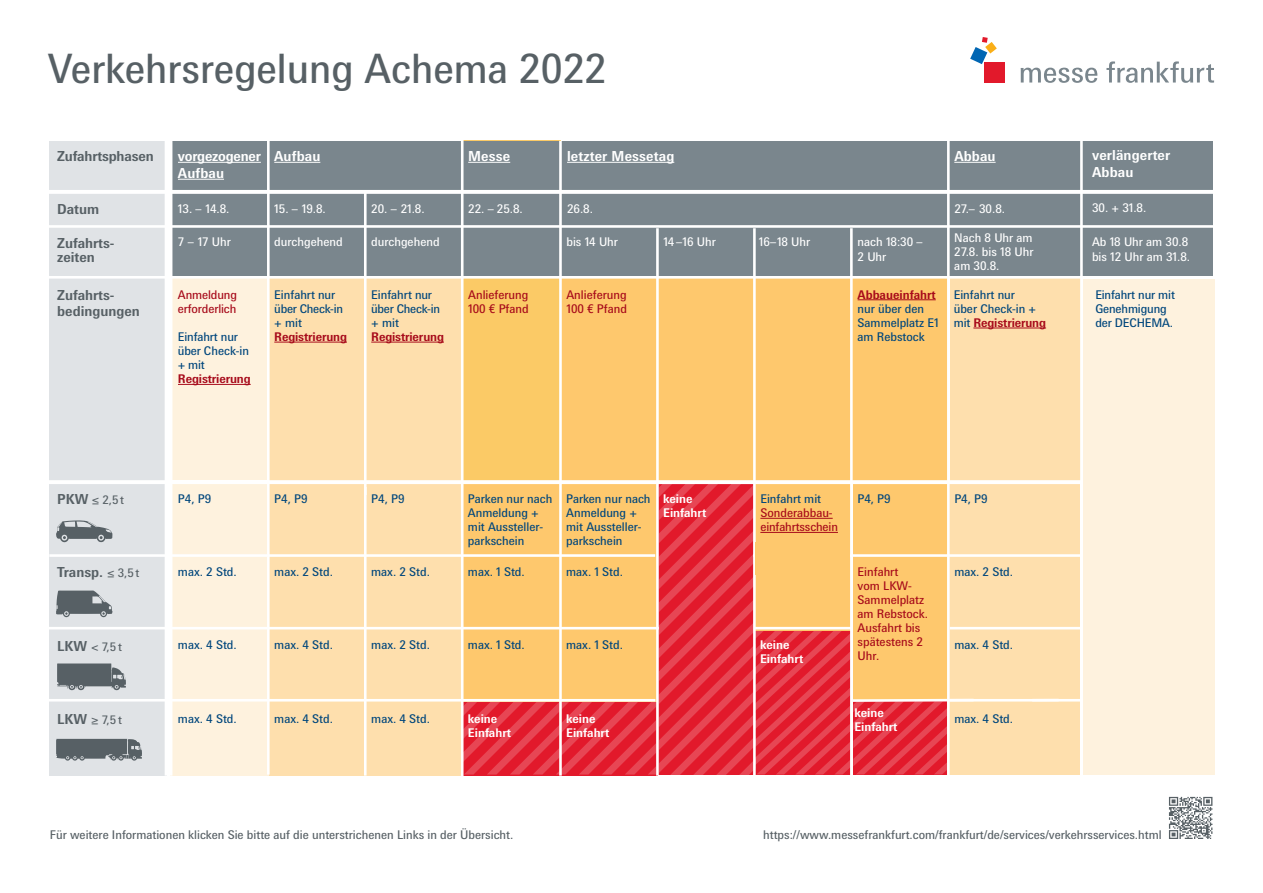
<style>
.page{position:relative;width:1263px;height:893px;background:#fff}
.page>*{position:absolute;margin:0;border:0;box-sizing:border-box;transform-origin:0 0}
.t1{font:40.5px "Messe Univers";color:#576065}
.t2{font:700 13.8px/14.2px "Messe Univers";color:#576065}
.t3{font:700 13.8px/17px "Messe Univers";letter-spacing:.01em;color:#fff}
.t4{font:700 13.8px/17px "Messe Univers";letter-spacing:-.015em;color:#fff}
.t5{font:12px/14.1px "Messe Univers";color:#00467c}
.t6{font:12px/14.1px "Messe Univers";color:#fff}
.t7{font:12px "Messe Univers";color:#576065}
.t8{font:12px/14.1px "Messe Univers";color:#a70a1a}
.t9{font:700 12px/14.1px "Messe Univers";color:#fff}
.t10{font:12px/14.1px "Messe Univers";letter-spacing:-.02em;color:#00467c}
.t11{font:700 12px "Messe Univers";letter-spacing:-.01em;color:#a70a1a}
.t12{font:11.85px "Messe Univers";color:#576065}
.s1{font-weight:700;color:#a70a1a}
.s2{font-weight:700;font-size:13.8px}
.s3{font-weight:400;font-size:11.85px}
</style>
<div class="page">
<div style="left:462px;top:141px;width:98px;height:341px;background:#fbca66"></div>
<div style="left:268px;top:482px;width:194px;height:294px;background:#fedfad"></div>
<div style="left:170px;top:482px;width:98px;height:294px;background:#fef2de"></div>
<div style="left:560px;top:277px;width:388px;height:205px;background:#fec86d"></div>
<div style="left:950px;top:482px;width:130px;height:292px;background:#fedfad"></div>
<div style="left:462px;top:141px;width:100px;height:136px;background:#7a868d"></div>
<div style="left:49px;top:141px;width:118px;height:635px;background:#e0e3e6"></div>
<div style="left:560px;top:141px;width:653px;height:136px;background:#7a868d"></div>
<div style="left:950px;top:277px;width:131px;height:205px;background:#fedfad"></div>
<div style="left:268px;top:277px;width:194px;height:205px;background:#fedfad"></div>
<div style="left:268px;top:141px;width:194px;height:136px;background:#7a868d"></div>
<div style="left:170px;top:277px;width:97px;height:203px;background:#fef2de"></div>
<div style="left:169px;top:141px;width:99px;height:136px;background:#7a868d"></div>
<svg style="left:57px;top:663px;width:69px;height:27px;background:#747b80"></svg>
<svg style="left:56px;top:739px;width:86px;height:22px;background:#6c7478"></svg>
<svg style="left:56px;top:590px;width:56px;height:27px"></svg>
<svg style="left:56px;top:520px;width:56px;height:22px"></svg>
<svg style="left:1169px;top:797px;width:43px;height:42px"></svg>
<div style="left:984px;top:62px;width:21px;height:21px;background:#e2192b"></div>
<svg style="left:970px;top:37px;width:27px;height:27px"></svg>
<svg style="left:1021px;top:68px;width:76px;height:15px"></svg>
<svg style="left:1106px;top:61px;width:108px;height:22px"></svg>
<hr style="left:178px;top:162px;width:83px;height:1px;background:#fff">
<hr style="left:178px;top:179px;width:46px;height:1px;background:#fff">
<hr style="left:274px;top:162px;width:46px;height:1px;background:#fff">
<hr style="left:468px;top:162px;width:42px;height:1px;background:#fff">
<hr style="left:567px;top:162px;width:107px;height:1px;background:#fff">
<hr style="left:954px;top:162px;width:41px;height:1px;background:#fff">
<hr style="left:178px;top:384px;width:73px;height:1px;background:#a70a1a">
<hr style="left:274px;top:342px;width:73px;height:1px;background:#a70a1a">
<hr style="left:371px;top:342px;width:73px;height:1px;background:#a70a1a">
<hr style="left:858px;top:299px;width:78px;height:1px;background:#a70a1a">
<hr style="left:973px;top:328px;width:73px;height:1px;background:#a70a1a">
<div style="left:165px;top:137px;width:7px;height:639px;background:#fff"></div>
<hr style="left:267px;top:134px;width:3px;height:640px;background:#fff">
<svg style="left:49px;top:480px;width:1031px;height:4px;background:#fefcf9"></svg>
<svg style="left:49px;top:190px;width:1164px;height:4px;background:#fafafb"></svg>
<hr style="left:364px;top:192px;width:3px;height:303px;background:#fff">
<hr style="left:364px;top:487px;width:3px;height:289px;background:#fff">
<hr style="left:850px;top:228px;width:3px;height:578px;background:#fff">
<hr style="left:40px;top:276px;width:1204px;height:3px;background:#fff">
<hr style="left:753px;top:554px;width:330px;height:3px;background:#fff">
<hr style="left:49px;top:554px;width:606px;height:3px;background:#fff">
<hr style="left:950px;top:627px;width:133px;height:2px;background:#fff">
<hr style="left:40px;top:627px;width:619px;height:2px;background:#fff">
<hr style="left:40px;top:699px;width:615px;height:3px;background:#fff">
<hr style="left:950px;top:699px;width:133px;height:3px;background:#fff">
<hr style="left:40px;top:225px;width:1204px;height:3px;background:#fff">
<hr style="left:947px;top:136px;width:3px;height:640px;background:#fff">
<hr style="left:1080px;top:137px;width:3px;height:639px;background:#fff">
<hr style="left:559px;top:141px;width:3px;height:635px;background:#fff">
<hr style="left:461px;top:134px;width:2px;height:672px;background:#fff">
<hr style="left:656px;top:228px;width:3px;height:548px;background:#fff">
<hr style="left:753px;top:228px;width:3px;height:548px;background:#fff">
<div style="left:1083px;top:279px;width:131px;height:495px;background:#fef2de"></div>
<svg style="left:463px;top:482px;width:513px;height:294px;background:#f38b63"></svg>
<h1 class="t1" style="left:48px;top:44px;width:560px">Verkehrsregelung Achema 2022</h1>
<p class="t2" style="left:57px;top:149px;width:98px">Zufahrtsphasen</p>
<p class="t2" style="left:57px;top:202px;width:43px">Datum</p>
<p class="t2" style="left:57px;top:236px;width:59px">Zufahrts&shy;zeiten</p>
<p class="t2" style="left:57px;top:287px;width:84px;line-height:15.6px">Zufahrts&shy;bedingungen</p>
<p class="t4" style="left:178px;top:147px;width:84px">vorgezogener<br>Aufbau</p>
<p class="t3" style="left:274px;top:147px;width:48px">Aufbau</p>
<p class="t3" style="left:468px;top:147px;width:44px">Messe</p>
<p class="t3" style="left:567px;top:147px;width:109px">letzter Messetag</p>
<p class="t3" style="left:954px;top:147px;width:43px">Abbau</p>
<p class="t3" style="left:1092px;top:146px;width:80px">verlängerter<br>Abbau</p>
<p class="t6" style="left:178px;top:201px;width:53px">13. – 14.8.</p>
<p class="t6" style="left:274px;top:201px;width:53px">15. – 19.8.</p>
<p class="t6" style="left:371px;top:201px;width:55px">20. – 21.8.</p>
<p class="t6" style="left:468px;top:201px;width:56px">22. – 25.8.</p>
<p class="t6" style="left:567px;top:201px;width:27px">26.8.</p>
<p class="t6" style="left:954px;top:201px;width:52px">27.– 30.8.</p>
<p class="t6" style="left:178px;top:235px;width:55px">7 – 17 Uhr</p>
<p class="t6" style="left:274px;top:235px;width:70px">durchgehend</p>
<p class="t6" style="left:371px;top:235px;width:70px">durchgehend</p>
<p class="t6" style="left:566px;top:235px;width:53px">bis 14 Uhr</p>
<p class="t6" style="left:663px;top:235px;width:54px">14 –16 Uhr</p>
<p class="t6" style="left:759px;top:235px;width:53px">16–18 Uhr</p>
<p class="t6" style="left:858px;top:235px;width:66px">nach 18:30 –<br>2 Uhr</p>
<p class="t6" style="left:954px;top:231px;width:81px;text-align:justify">Nach 8 Uhr am 27.8. bis 18 Uhr am 30.8.</p>
<p class="t8" style="left:178px;top:287px;width:60px">Anmeldung erforderlich</p>
<p class="t5" style="left:178px;top:329px;width:73px">Einfahrt nur über Check-in + mit</p>
<p class="t11" style="left:178px;top:371px;width:74px">Registrierung</p>
<p class="t6" style="left:1092px;top:201px;width:56px">30. + 31.8.</p>
<p class="t6" style="left:1092px;top:235px;width:100px">Ab 18 Uhr am 30.8 bis 12 Uhr am 31.8.</p>
<p class="t5" style="left:1095px;top:287px;width:81px">Einfahrt nur mit<br>Genehmigung der DECHEMA.</p>
<p class="t10" style="left:274px;top:287px;width:70px">Einfahrt nur über Check-in + mit</p>
<p class="t11" style="left:274px;top:329px;width:74px">Registrierung</p>
<p class="t10" style="left:371px;top:287px;width:70px">Einfahrt nur über Check-in + mit</p>
<p class="t11" style="left:371px;top:329px;width:74px">Registrierung</p>
<p class="t8" style="left:468px;top:287px;width:62px">Anlieferung<br>100 € Pfand</p>
<p class="t8" style="left:566px;top:287px;width:62px">Anlieferung<br>100 € Pfand</p>
<p class="t11" style="left:858px;top:287px;width:80px">Abbaueinfahrt</p>
<p class="t5" style="left:954px;top:287px;width:94px">Einfahrt nur<br>über Check-in + mit <span class="s1">Registrierung</span></p>
<p class="t5" style="left:858px;top:301px;width:82px">nur über den<br>Sammelplatz E1 am Rebstock</p>
<p class="t12" style="left:57px;top:493px;width:68px"><span class="s2">PKW</span> ≤ 2,5 t</p>
<p class="t5" style="left:178px;top:491px;width:35px">P4, P9</p>
<p class="t5" style="left:274px;top:491px;width:35px">P4, P9</p>
<p class="t5" style="left:371px;top:491px;width:35px">P4, P9</p>
<p class="t5" style="left:468px;top:491px;width:86px">Parken nur nach<br>Anmeldung + mit Aussteller&shy;parkschein</p>
<p class="t5" style="left:566px;top:491px;width:86px">Parken nur nach<br>Anmeldung + mit Aussteller&shy;parkschein</p>
<p class="t9" style="left:663px;top:491px;width:45px">keine<br>Einfahrt</p>
<p class="t5" style="left:760px;top:491px;width:62px">Einfahrt mit</p>
<p class="t8" style="left:760px;top:506px;width:79px">Sonderabbau&shy;einfahrtsschein</p>
<p class="t5" style="left:857px;top:491px;width:35px">P4, P9</p>
<p class="t5" style="left:954px;top:491px;width:35px">P4, P9</p>
<p class="t2" style="left:57px;top:565px;width:84px">Transp. <span class="s3">≤ 3,5 t</span></p>
<p class="t12" style="left:57px;top:639px;width:66px"><span class="s2">LKW</span> &lt; 7,5 t</p>
<p class="t5" style="left:178px;top:564px;width:60px">max. 2 Std.</p>
<p class="t5" style="left:954px;top:564px;width:60px">max. 2 Std.</p>
<p class="t5" style="left:274px;top:564px;width:60px">max. 2 Std.</p>
<p class="t5" style="left:371px;top:564px;width:60px">max. 2 Std.</p>
<p class="t5" style="left:468px;top:564px;width:58px">max. 1 Std.</p>
<p class="t5" style="left:566px;top:564px;width:58px">max. 1 Std.</p>
<p class="t8" style="left:858px;top:564px;width:72px">Einfahrt<br>vom LKW-<br>Sammelplatz am Rebstock.<br>Ausfahrt bis spätestens 2<br>Uhr.</p>
<p class="t5" style="left:178px;top:638px;width:60px">max. 4 Std.</p>
<p class="t5" style="left:954px;top:638px;width:60px">max. 4 Std.</p>
<p class="t5" style="left:274px;top:638px;width:60px">max. 4 Std.</p>
<p class="t5" style="left:371px;top:638px;width:60px">max. 2 Std.</p>
<p class="t5" style="left:566px;top:638px;width:58px">max. 1 Std.</p>
<p class="t5" style="left:468px;top:638px;width:58px">max. 1 Std.</p>
<p class="t9" style="left:760px;top:638px;width:45px">keine<br>Einfahrt</p>
<p class="t12" style="left:57px;top:712px;width:66px"><span class="s2">LKW</span> ≥ 7,5 t</p>
<p class="t9" style="left:854px;top:706px;width:45px">keine<br>Einfahrt</p>
<p class="t5" style="left:178px;top:711px;width:60px">max. 4 Std.</p>
<p class="t5" style="left:954px;top:711px;width:60px">max. 4 Std.</p>
<p class="t5" style="left:274px;top:711px;width:60px">max. 4 Std.</p>
<p class="t5" style="left:371px;top:711px;width:60px">max. 4 Std.</p>
<p class="t9" style="left:468px;top:711px;width:45px">keine<br>Einfahrt</p>
<p class="t9" style="left:566px;top:711px;width:45px">keine<br>Einfahrt</p>
<p class="t7" style="left:50px;top:827px;width:465px">Für weitere Informationen klicken Sie bitte auf die unterstrichenen Links in der Übersicht.</p>
<p class="t7" style="left:763px;top:827px;width:400px">https://www.messefrankfurt.com/frankfurt/de/services/verkehrsservices.html</p>
</div>
